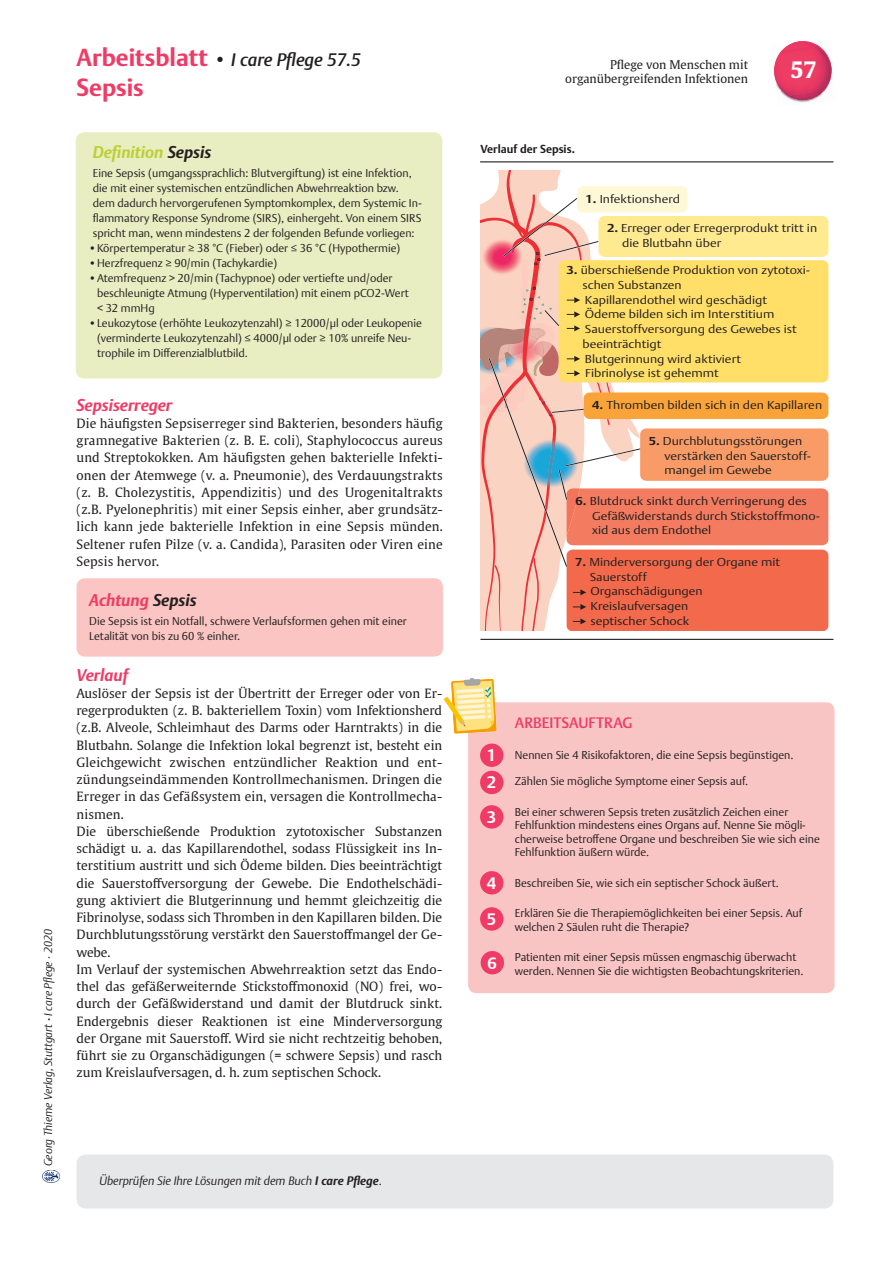
<style>
.page{position:relative;width:893px;height:1263px;background:#fff}
.page>*{position:absolute;margin:0;border:0;box-sizing:border-box;transform-origin:0 0}
.Ü1{font:700 24px "Thieme Argo 2011";color:#ef3b66}
.t1{font:700 22.5px "Thieme Gulliver 2011";color:#fff}
.Ü1-2{font:italic 500 18px "Thieme Argo 2011";color:#231f20}
.Ü2{font:italic 700 16.5px "Thieme Argo 2011";color:#ef3b66}
.ÜberschriftKästen{font:italic 700 16.5px "Thieme Argo 2011";color:#becf35}
.ÜberschriftKästen-2{font:italic 700 16.5px "Thieme Argo 2011";color:#ef3b62}
.t2{font:700 16.5px "Thieme Argo 2008";color:#fff}
.ÜberschriftKästen-3{font:500 15px "Thieme Argo 2011";color:#ef3b66}
.Fließtext{font:12.75px/17.2px "Thieme Gulliver 2011";color:#231f20;text-align:justify}
.Kapitel{font:12px "Thieme Gulliver 2011";color:#231f20}
.Copyright{font:italic 300 12px "Thieme Argo 2011";color:#231f20}
.t3{font:300 11.4px/14.7px "Thieme Argo 2011";color:#231f20;scale:1.14 1}
.ÜberschriftKästen-4{font:300 11.25px/15px "Thieme Argo 2011";color:#231f20}
.Infobox_Orange_Bulle{font:300 11.25px/13.5px "Thieme Argo 2008";color:#231f20}
.Copyright-2{font:italic 300 11.25px "Thieme Argo 2011";color:#231f20}
.Bildüberschrift{font:700 11.25px "Thieme Argo 2011";color:#231f20}
.s1{font-weight:500;font-style:normal}
.s2{font-weight:700;font-style:normal;font-size:24px;color:#ef3b66}
.s3{color:#231f20}
.s4{font-weight:700}
.s5{font-style:normal;font-size:11.25px}
</style>
<div class="page">
<img style="left:785px;top:96px;width:27px;height:7px">
<img style="left:774px;top:45px;width:58px;height:51px">
<img style="left:788px;top:90px;width:36px;height:10px">
<img style="left:781px;top:41px;width:37px;height:10px">
<div style="left:76px;top:132px;width:366px;height:246px;background:#e8eec1;border-radius:9px"></div>
<div style="left:77px;top:1155px;width:756px;height:53px;background:#e6e7e9;border-radius:9px"></div>
<div style="left:77px;top:1154px;width:756px;height:54px;border:2px solid #e6e7e9;border-radius:9px"></div>
<img style="left:43px;top:1170px;width:17px;height:13px">
<div style="left:77px;top:578px;width:366px;height:79px;background:#fac5c2;border-radius:9px"></div>
<div style="left:468px;top:702px;width:366px;height:291px;background:#f9c5c4;border-radius:9px"></div>
<div style="left:481px;top:744px;width:22px;height:22px;background:#ef3b66;border-radius:50%"></div>
<div style="left:480px;top:743px;width:23px;height:24px;border:2px solid #ef3b66;border-radius:50%"></div>
<div style="left:483px;top:748px;width:17px;height:15px;background:#ef3b66"></div>
<div style="left:481px;top:771px;width:22px;height:22px;background:#ef3b66;border-radius:50%"></div>
<div style="left:480px;top:771px;width:23px;height:23px;border:2px solid #ef3b66;border-radius:50%"></div>
<div style="left:481px;top:806px;width:22px;height:22px;background:#ef3b66;border-radius:50%"></div>
<div style="left:480px;top:805px;width:23px;height:23px;border:2px solid #ef3b66;border-radius:50%"></div>
<div style="left:483px;top:810px;width:17px;height:15px;background:#ef3b66"></div>
<div style="left:481px;top:872px;width:22px;height:22px;background:#ef3b66;border-radius:50%"></div>
<div style="left:480px;top:871px;width:23px;height:23px;border:2px solid #ef3b66;border-radius:50%"></div>
<div style="left:483px;top:876px;width:17px;height:14px;background:#ef3b66"></div>
<div style="left:481px;top:908px;width:22px;height:22px;background:#ef3b66;border-radius:50%"></div>
<div style="left:480px;top:907px;width:23px;height:24px;border:2px solid #ef3b66;border-radius:50%"></div>
<div style="left:483px;top:912px;width:17px;height:15px;background:#ef3b66"></div>
<img style="left:443px;top:678px;width:63px;height:66px">
<svg style="left:480px;top:171px;width:348px;height:459px"></svg>
<svg style="left:488px;top:198px;width:153px;height:369px;background:#f0c3a2"></svg>
<div style="left:584px;top:392px;width:244px;height:27px;background:#f9a338;border-radius:6px"></div>
<hr style="left:480px;top:639px;width:353px;height:1px;background:#231f20">
<hr style="left:480px;top:161px;width:353px;height:1px;background:#231f20">
<div style="left:481px;top:952px;width:22px;height:22px;background:#ef3b66;border-radius:50%"></div>
<div style="left:481px;top:951px;width:23px;height:23px;border:2px solid #ef3b66;border-radius:50%"></div>
<div style="left:484px;top:956px;width:16px;height:14px;background:#ef3b66"></div>
<p class="Copyright-2" style="left:41px;top:1166px;width:239px;rotate:-90deg">Georg Thieme Verlag, Stuttgart <span class="s1">·</span> I care Pflege · 2020</p>
<p class="Ü1-2" style="left:77px;top:47px;width:286px"><span class="s2">Arbeitsblatt</span> • I care Pflege 57.5</p>
<p class="Ü1" style="left:77px;top:71px;width:69px">Sepsis</p>
<p class="ÜberschriftKästen" style="left:93px;top:141px;width:120px">Definition <span class="s3">Sepsis</span></p>
<p class="ÜberschriftKästen-4" style="left:93px;top:165px;width:331px">Eine Sepsis (umgangssprachlich: Blutvergiftung) ist eine Infektion, die mit einer systemischen entzündlichen Abwehrreaktion bzw. dem dadurch hervorgerufenen Symptomkomplex, dem Systemic In&shy;flammatory Response Syndrome (SIRS), einhergeht. Von einem SIRS spricht man, wenn mindestens 2 der folgenden Befunde vorliegen:</p>
<p class="ÜberschriftKästen-4" style="left:89px;top:240px;width:313px">•Körpertemperatur ≥ 38 °C (Fieber) oder ≤ 36 °C (Hypothermie)</p>
<p class="ÜberschriftKästen-4" style="left:89px;top:255px;width:190px">•Herzfrequenz ≥ 90/min (Tachykardie)</p>
<p class="ÜberschriftKästen-4" style="left:89px;top:270px;width:305px">•Atemfrequenz &gt; 20/min (Tachypnoe) oder vertiefte und/oder</p>
<p class="ÜberschriftKästen-4" style="left:97px;top:285px;width:313px">beschleunigte Atmung (Hyperventilation) mit einem pCO2-Wert &lt; 32 mmHg</p>
<p class="ÜberschriftKästen-4" style="left:97px;top:315px;width:326px;text-indent:-9px">•Leukozytose (erhöhte Leukozytenzahl) ≥ 12000/μl oder Leukopenie (verminderte Leukozytenzahl) ≤ 4000/μl oder ≥ 10% unreife Neu&shy;trophile im Differenzialblutbild.</p>
<p class="Ü2" style="left:77px;top:394px;width:97px">Sepsiserreger</p>
<p class="Fließtext" style="left:77px;top:414px;width:368px">Die häufigsten Sepsiserreger sind Bakterien, besonders häufig gramnegative Bakterien (z. B. E. coli), Staphylococcus aureus und Streptokokken. Am häufigsten gehen bakterielle Infekti&shy;onen der Atemwege (v. a. Pneumonie), des Verdauungstrakts (z. B. Cholezystitis, Appendizitis) und des Urogenitaltrakts (z.B. Pyelonephritis) mit einer Sepsis einher, aber grundsätz&shy;lich kann jede bakterielle Infektion in eine Sepsis münden.<br>Seltener rufen Pilze (v. a. Candida), Parasiten oder Viren eine Sepsis hervor.</p>
<p class="ÜberschriftKästen-2" style="left:89px;top:589px;width:109px">Achtung <span class="s3">Sepsis</span></p>
<p class="ÜberschriftKästen-4" style="left:89px;top:613px;width:319px">Die Sepsis ist ein Notfall, schwere Verlaufsformen gehen mit einer<br>Letalität von bis zu 60 % einher.</p>
<p class="Ü2" style="left:77px;top:664px;width:53px">Verlauf</p>
<p class="Fließtext" style="left:77px;top:684px;width:367px">Auslöser der Sepsis ist der Übertritt der Erreger oder von Er&shy;regerprodukten (z. B. bakteriellem Toxin) vom Infektionsherd (z.B. Alveole, Schleimhaut des Darms oder Harntrakts) in die Blutbahn. Solange die Infektion lokal begrenzt ist, besteht ein Gleichgewicht zwischen entzündlicher Reaktion und ent&shy;zündungseindämmenden Kontrollmechanismen. Dringen die Erreger in das Gefäßsystem ein, versagen die Kontrollmecha&shy;nismen.</p>
<p class="Fließtext" style="left:77px;top:822px;width:367px">Die überschießende Produktion zytotoxischer Substanzen schädigt u. a. das Kapillarendothel, sodass Flüssigkeit ins In&shy;terstitium austritt und sich Ödeme bilden. Dies beeinträchtigt die Sauerstoffversorgung der Gewebe. Die Endothelschädi&shy;gung aktiviert die Blutgerinnung und hemmt gleichzeitig die Fibrinolyse, sodass sich Thromben in den Kapillaren bilden. Die Durchblutungsstörung verstärkt den Sauerstoffmangel der Ge&shy;webe.</p>
<p class="Fließtext" style="left:77px;top:960px;width:367px">Im Verlauf der systemischen Abwehrreaktion setzt das Endo&shy;thel das gefäßerweiternde Stickstoffmonoxid (NO) frei, wo&shy;durch der Gefäßwiderstand und damit der Blutdruck sinkt.<br>Endergebnis dieser Reaktionen ist eine Minderversorgung der Organe mit Sauerstoff. Wird sie nicht rechtzeitig behoben, führt sie zu Organschädigungen (= schwere Sepsis) und rasch zum Kreislaufversagen, d. h. zum septischen Schock.</p>
<p class="Copyright" style="left:99px;top:1172px;width:284px">Überprüfen Sie Ihre Lösungen mit dem Buch <span class="s4">I care Pflege</span><span class="s5">.</span></p>
<p class="Kapitel" style="left:610px;top:55px;width:140px">Pflege von Menschen mit</p>
<p class="Kapitel" style="left:565px;top:70px;width:184px">organübergreifenden Infektionen</p>
<p class="Bildüberschrift" style="left:480px;top:142px;width:96px">Verlauf der Sepsis.</p>
<p class="t3" style="left:585px;top:191px;width:85px"><span class="s4">1.</span> Infektionsherd</p>
<p class="t1" style="left:790px;top:51px;width:28px">57</p>
<p class="t3" style="left:622px;top:221px;width:172px;text-indent:-15px"><span class="s4">2.</span> Erreger oder Erregerprodukt tritt in die Blutbahn über</p>
<p class="t3" style="left:582px;top:263px;width:201px;text-indent:-16px"><span class="s4">3.</span> überschießende Produktion von zytotoxi&shy;schen Substanzen<br>Kapillarendothel wird geschädigt<br>Ödeme bilden sich im Interstitium<br>Sauerstoffversorgung des Gewebes ist beeinträchtigt<br>Blutgerinnung wird aktiviert<br>Fibrinolyse ist gehemmt</p>
<p class="t3" style="left:592px;top:397px;width:203px"><span class="s4">4.</span> Thromben bilden sich in den Kapillaren</p>
<p class="t3" style="left:665px;top:433px;width:130px;text-indent:-16px"><span class="s4">5.</span> Durchblutungsstörungen verstärken den Sauerstoff&shy;mangel im Gewebe</p>
<p class="t3" style="left:592px;top:493px;width:202px;text-indent:-17px"><span class="s4">6.</span> Blutdruck sinkt durch Verringerung des<br>Gefäßwiderstands durch Stickstoffmono&shy;xid aus dem Endothel</p>
<p class="t3" style="left:590px;top:554px;width:168px;text-indent:-15px"><span class="s4">7.</span> Minderversorgung der Organe mit<br>Sauerstoff<br>Organschädigungen<br>Kreislaufversagen<br>septischer Schock</p>
<p class="t2" style="left:487px;top:744px;width:11px">1</p>
<p class="t2" style="left:487px;top:771px;width:11px">2</p>
<p class="t2" style="left:487px;top:806px;width:11px">3</p>
<p class="t2" style="left:487px;top:872px;width:11px">4</p>
<p class="t2" style="left:487px;top:908px;width:11px">5</p>
<p class="t2" style="left:487px;top:952px;width:11px">6</p>
<p class="ÜberschriftKästen-3" style="left:515px;top:713px;width:119px">ARBEITSAUFTRAG</p>
<p class="Infobox_Orange_Bulle" style="left:515px;top:748px;width:280px">Nennen Sie 4 Risikofaktoren, die eine Sepsis begünstigen.</p>
<p class="Infobox_Orange_Bulle" style="left:515px;top:774px;width:235px">Zählen Sie mögliche Symptome einer Sepsis auf.</p>
<p class="Infobox_Orange_Bulle" style="left:515px;top:805px;width:306px">Bei einer schweren Sepsis treten zusätzlich Zeichen einer Fehlfunktion mindestens eines Organs auf. Nenne Sie mögli&shy;cherweise betroffene Organe und beschreiben Sie wie sich eine Fehlfunktion äußern würde.</p>
<p class="Infobox_Orange_Bulle" style="left:515px;top:876px;width:266px">Beschreiben Sie, wie sich ein septischer Schock äußert.</p>
<p class="Infobox_Orange_Bulle" style="left:515px;top:906px;width:289px">Erklären Sie die Therapiemöglichkeiten bei einer Sepsis. Auf welchen 2 Säulen ruht die Therapie?</p>
<p class="Infobox_Orange_Bulle" style="left:515px;top:950px;width:290px">Patienten mit einer Sepsis müssen engmaschig überwacht werden. Nennen Sie die wichtigsten Beobachtungskriterien.</p>
</div>
